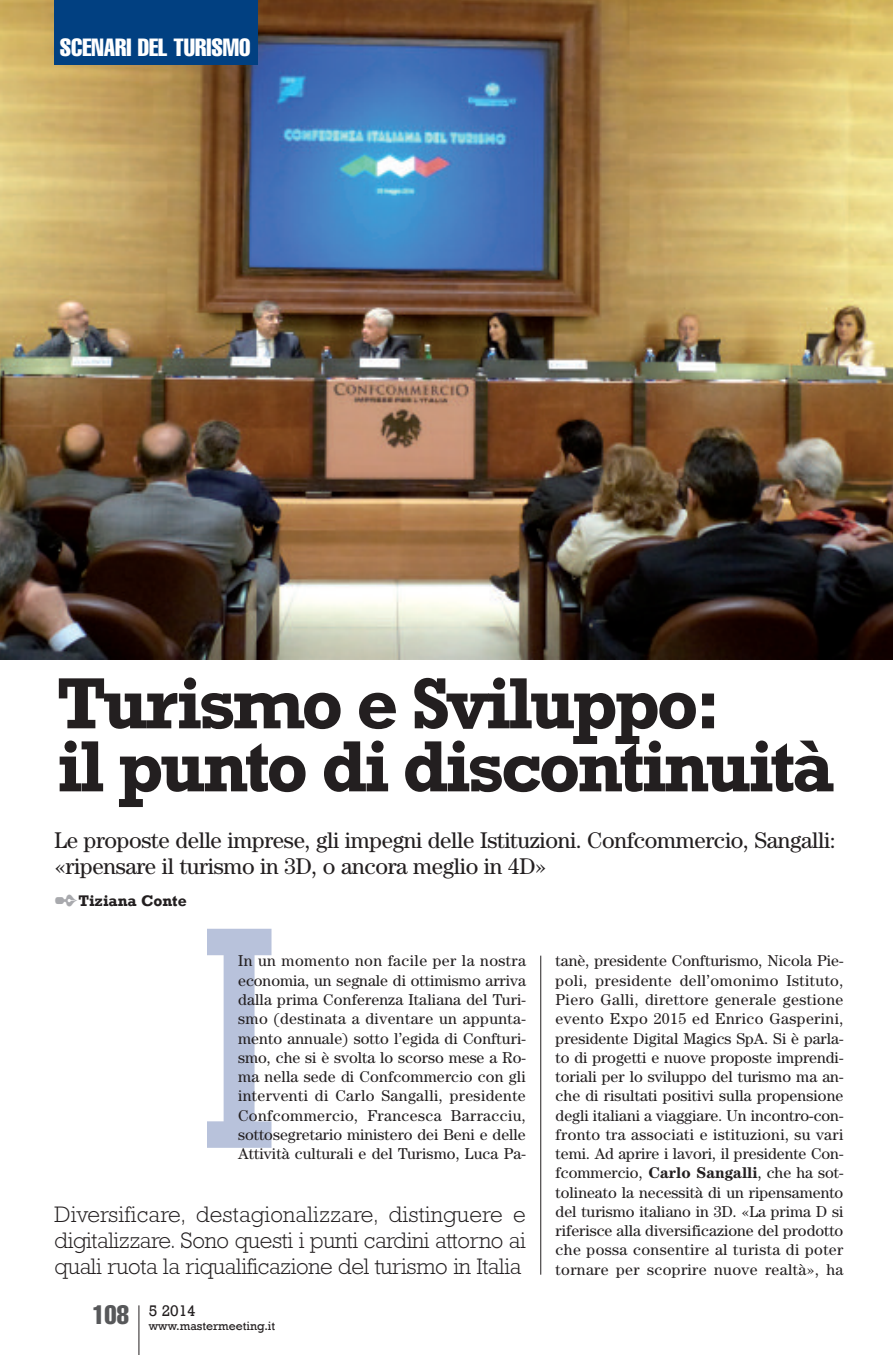
<style>
.page{position:relative;width:893px;height:1355px;background:#fff}
.page>*{position:absolute;margin:0;border:0;box-sizing:border-box;transform-origin:0 0}
.t1{font:700 73.5px/63px "Rockwell";letter-spacing:-.05em;color:#231f20}
.t2{font:extra-condensed 24.5px "Helvetica";color:#fff}
.t3{font:300 22.75px/26.2px "Rockwell";letter-spacing:-.015em;color:#231f20;text-align:justify}
.t4{font:22.75px/26.2px "Century";letter-spacing:-.015em;color:#231f20}
.t5{font:15.75px/19.2px "Century";letter-spacing:.015em;color:#231f20;text-align:justify}
.t6{font:700 15.75px "Rockwell";color:#231f20}
.t7{font:15.75px "Rockwell";color:#231f20}
.t8{font:12.25px "Rockwell";color:#231f20}
.s1{color:#a8a9ad}
.s2{font-weight:700}
</style>
<div class="page">
<img style="left:0;top:0;width:893px;height:659px">
<hr style="left:540px;top:955px;width:1px;height:319px;background:#231f20">
<hr style="left:138px;top:1305px;width:1px;height:49px;background:#231f20">
<div style="left:55px;top:0;width:203px;height:64px;background:#014081"></div>
<svg style="left:207px;top:928px;width:64px;height:219px"></svg>
<h2 class="t2" style="left:60px;top:39px;width:192px">SCENARI DEL TURISMO</h2>
<h1 class="t1" style="left:57px;top:670px;width:779px">Turismo e Sviluppo:<br>il punto di discontinuità</h1>
<h3 class="t4" style="left:55px;top:829px;width:783px">Le proposte delle imprese, gli impegni delle Istituzioni. Confcommercio, Sangalli: «ripensare il turismo in 3D, o ancora meglio in 4D»</h3>
<p class="t6" style="left:55px;top:891px;width:134px"><span class="s1">✒</span>Tiziana Conte</p>
<p class="t5" style="left:238px;top:952px;width:289px">In un momento non facile per la nostra economia, un segnale di ottimismo arriva dalla prima Conferenza Italiana del Turi&shy;smo (destinata a diventare un appunta&shy;mento annuale) sotto l’egida di Confturi&shy;smo, che si è svolta lo scorso mese a Ro&shy;ma nella sede di Confcommercio con gli interventi di Carlo Sangalli, presidente Confcommercio, Francesca Barracciu, sottosegretario ministero dei Beni e delle Attività culturali e del Turismo, Luca Pa-</p>
<h3 class="t3" style="left:55px;top:1202px;width:473px">Diversificare, destagionalizzare, distinguere e digitalizzare. Sono questi i punti cardini attorno ai quali ruota la riqualificazione del turismo in Italia</h3>
<p class="t8" style="left:92px;top:1318px;width:184px"><sup>108</sup> www.mastermeeting.it</p>
<p class="t7" style="left:149px;top:1300px;width:49px">5 2014</p>
<p class="t5" style="left:556px;top:952px;width:289px">tanè, presidente Confturismo, Nicola Pie&shy;poli, presidente dell’omonimo Istituto, Piero Galli, direttore generale gestione evento Expo 2015 ed Enrico Gasperini, presidente Digital Magics SpA. Si è parla&shy;to di progetti e nuove proposte imprendi&shy;toriali per lo sviluppo del turismo ma an&shy;che di risultati positivi sulla propensione degli italiani a viaggiare. Un incontro-con&shy;fronto tra associati e istituzioni, su vari temi. Ad aprire i lavori, il presidente Con&shy;fcommercio, <span class="s2">Carlo Sangalli</span>, che ha sot&shy;tolineato la necessità di un ripensamento del turismo italiano in 3D. «La prima D si riferisce alla diversificazione del prodotto che possa consentire al turista di poter tornare per scoprire nuove realtà», ha</p>
</div>
